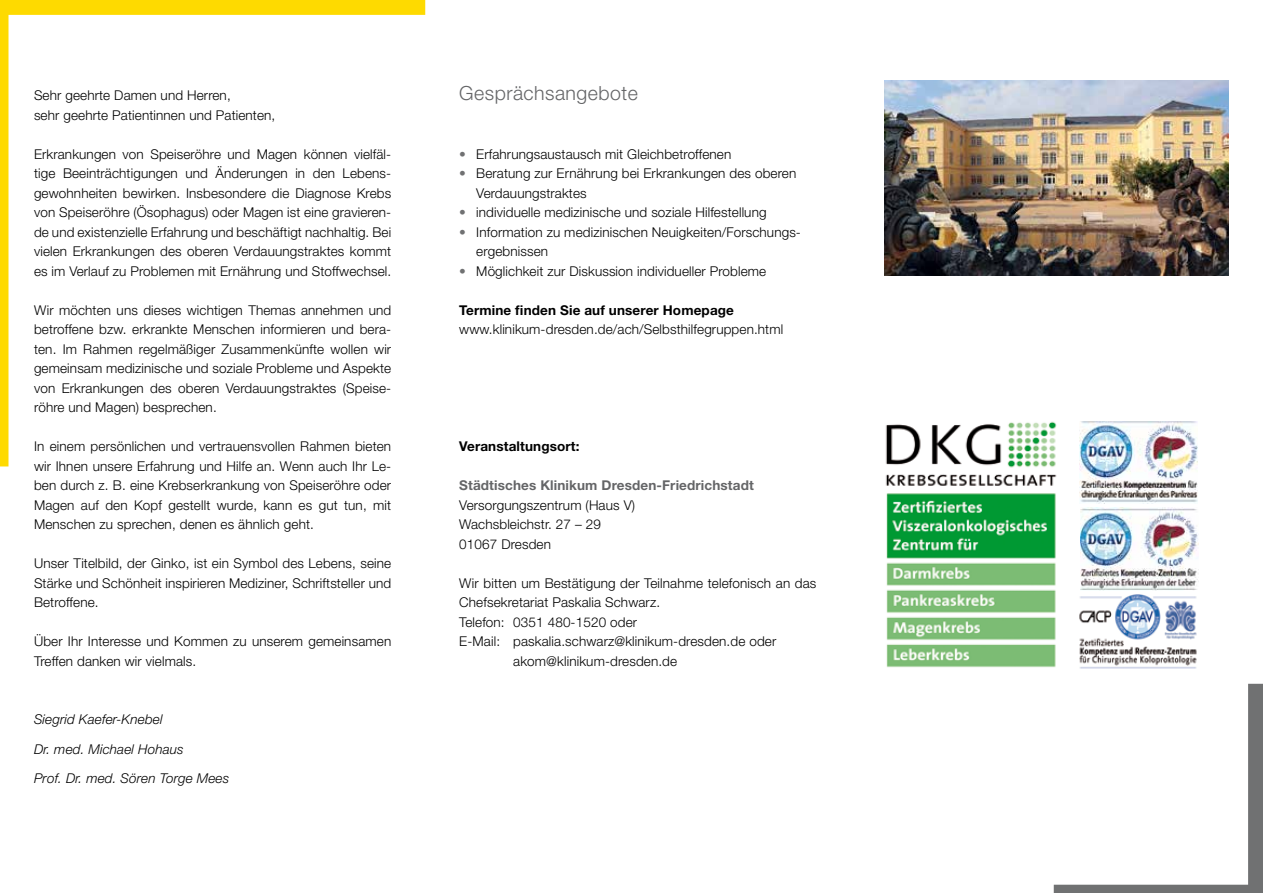
<style>
.page{position:relative;width:1263px;height:893px;background:#fff}
.page>*{position:absolute;margin:0;border:0;box-sizing:border-box;transform-origin:0 0}
.t1{font:300 19.5px "Helvetica Neue";letter-spacing:.025em;color:#646567}
.t2{font:300 13.5px/19.5px "Helvetica Neue";letter-spacing:.01em;color:#000}
.t3{font:italic 300 13.5px/29.2px "Helvetica Neue";letter-spacing:.01em;color:#000}
.t4{font:700 13.5px "Helvetica Neue";letter-spacing:.01em;color:#000}
.t5{font:700 13.5px "Helvetica Neue";letter-spacing:.01em;color:#646567}
.s1{color:#707172}
</style>
<div class="page">
<svg style="left:1054px;top:684px;width:209px;height:209px"></svg>
<svg style="left:0;top:0;width:425px;height:466px"></svg>
<img style="left:885px;top:421px;width:176px;height:274px">
<img style="left:1079px;top:422px;width:118px;height:82px">
<img style="left:1080px;top:508px;width:119px;height:82px">
<img style="left:1079px;top:594px;width:118px;height:74px">
<img style="left:884px;top:81px;width:345px;height:195px">
<p class="t2" style="left:34px;top:85px;width:243px">Sehr geehrte Damen und Herren,<br>sehr geehrte Patientinnen und Patienten,</p>
<p class="t2" style="left:34px;top:144px;width:359px">Erkrankungen von Speiseröhre und Magen können vielfäl&shy;tige Beeinträchtigungen und Änderungen in den Lebens&shy;gewohnheiten bewirken. Insbesondere die Diagnose Krebs von Speiseröhre (Ösophagus) oder Magen ist eine gravieren&shy;de und existenzielle Erfahrung und beschäftigt nachhaltig. Bei vielen Erkrankungen des oberen Verdauungstraktes kommt es im Verlauf zu Problemen mit Ernährung und Stoffwechsel.</p>
<p class="t2" style="left:34px;top:300px;width:359px;text-align:justify">Wir möchten uns dieses wichtigen Themas annehmen und betroffene bzw. erkrankte Menschen informieren und bera&shy;ten. Im Rahmen regelmäßiger Zusammenkünfte wollen wir gemeinsam medizinische und soziale Probleme und Aspekte von Erkrankungen des oberen Verdauungstraktes (Speise&shy;röhre und Magen) besprechen.</p>
<p class="t2" style="left:34px;top:436px;width:359px;text-align:justify">In einem persönlichen und vertrauensvollen Rahmen bieten wir Ihnen unsere Erfahrung und Hilfe an. Wenn auch Ihr Le&shy;ben durch z. B. eine Krebserkrankung von Speiseröhre oder Magen auf den Kopf gestellt wurde, kann es gut tun, mit Menschen zu sprechen, denen es ähnlich geht.</p>
<p class="t2" style="left:34px;top:553px;width:359px;text-align:justify">Unser Titelbild, der Ginko, ist ein Symbol des Lebens, seine Stärke und Schönheit inspirieren Mediziner, Schriftsteller und Betroffene.</p>
<p class="t2" style="left:34px;top:631px;width:359px">Über Ihr Interesse und Kommen zu unserem gemeinsamen<br>Treffen danken wir vielmals.</p>
<p class="t3" style="left:34px;top:705px;width:197px">Siegrid Kaefer-Knebel<br>Dr. med. Michael Hohaus<br>Prof. Dr. med. Sören Torge Mees</p>
<h1 class="t1" style="left:459px;top:81px;width:180px">Gesprächsangebote</h1>
<p class="t2" style="left:459px;top:144px;width:273px"><span class="s1">•</span> Erfahrungsaustausch mit Gleichbetroffenen</p>
<p class="t2" style="left:476px;top:163px;width:321px;text-indent:-17px"><span class="s1">•</span> Beratung zur Ernährung bei Erkrankungen des oberen<br>Verdauungstraktes</p>
<p class="t2" style="left:459px;top:202px;width:309px"><span class="s1">•</span> individuelle medizinische und soziale Hilfestellung</p>
<p class="t2" style="left:476px;top:222px;width:325px;text-indent:-17px"><span class="s1">•</span> Information zu medizinischen Neuigkeiten/Forschungs&shy;ergebnissen</p>
<p class="t2" style="left:459px;top:261px;width:309px"><span class="s1">•</span> Möglichkeit zur Diskussion individueller Probleme</p>
<p class="t4" style="left:459px;top:302px;width:276px">Termine finden Sie auf unserer Homepage</p>
<p class="t2" style="left:459px;top:319px;width:326px">www.klinikum-dresden.de/ach/Selbsthilfegruppen.html</p>
<p class="t4" style="left:459px;top:438px;width:122px">Veranstaltungsort:</p>
<p class="t5" style="left:459px;top:477px;width:296px">Städtisches Klinikum Dresden-Friedrichstadt</p>
<p class="t2" style="left:459px;top:495px;width:177px">Versorgungszentrum (Haus V)<br>Wachsbleichstr. 27 – 29<br>01067 Dresden</p>
<p class="t2" style="left:459px;top:573px;width:359px">Wir bitten um Bestätigung der Teilnahme telefonisch an das</p>
<p class="t2" style="left:459px;top:592px;width:202px">Chefsekretariat Paskalia Schwarz.</p>
<p class="t2" style="left:459px;top:612px;width:179px">Telefon: 0351 480-1520 oder</p>
<p class="t2" style="left:459px;top:631px;width:318px">E-Mail: paskalia.schwarz@klinikum-dresden.de oder</p>
<p class="t2" style="left:513px;top:651px;width:165px">akom@klinikum-dresden.de</p>
</div>
